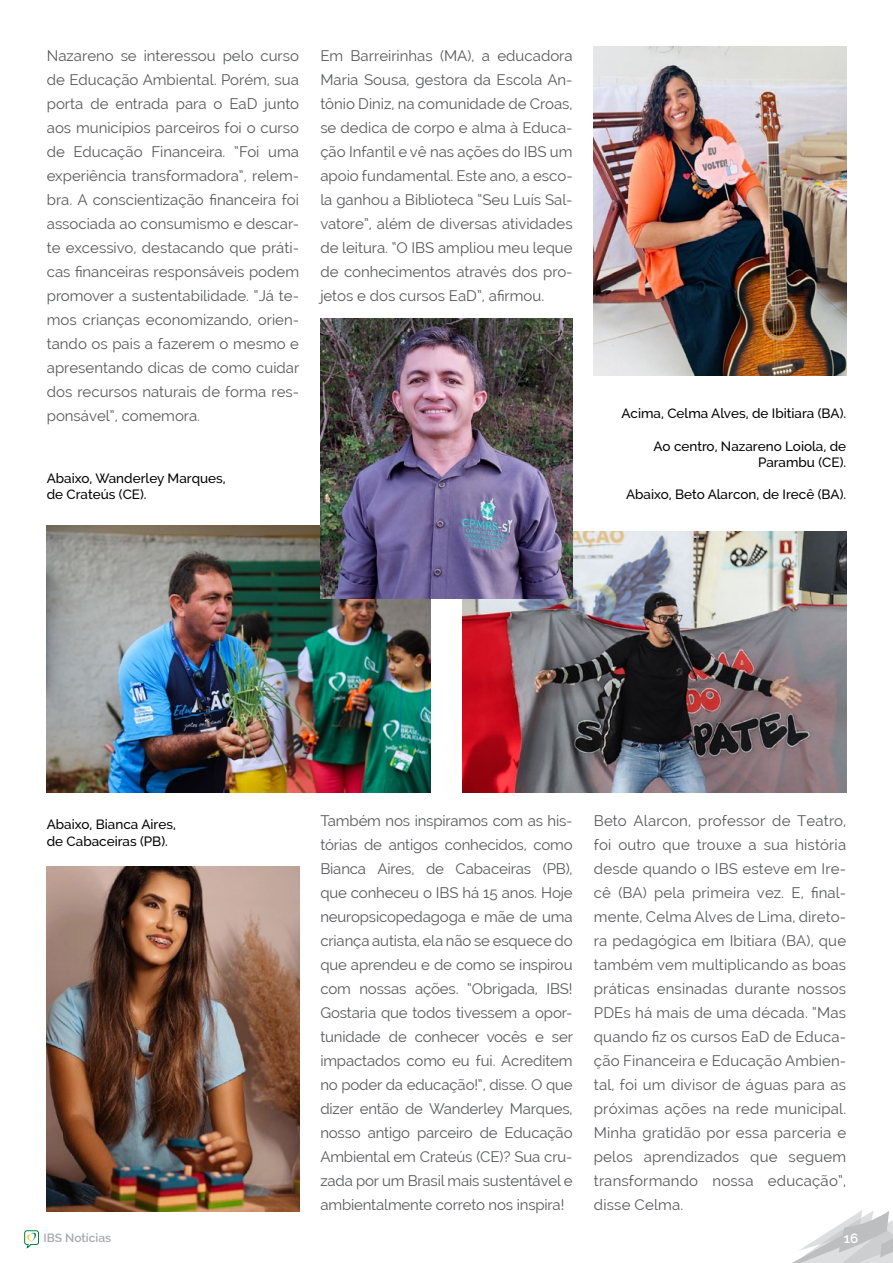
<style>
.page{position:relative;width:893px;height:1263px;background:#fff}
.page>*{position:absolute;margin:0;border:0;box-sizing:border-box;transform-origin:0 0}
.t1{font:15px/24px "Raleway";color:#58595b;text-align:justify}
.t2{font:500 13.5px/16.2px "Raleway";color:#000}
.t3{font:600 13.5px "Raleway";color:#fff}
.t4{font:600 12px "Raleway";color:#a7a9ac}
</style>
<div class="page">
<svg style="left:792px;top:1210px;width:101px;height:53px"></svg>
<svg style="left:24px;top:1230px;width:15px;height:18px"></svg>
<img style="left:47px;top:525px;width:383px;height:267px">
<img style="left:463px;top:531px;width:383px;height:261px">
<img style="left:320px;top:319px;width:253px;height:280px">
<img style="left:47px;top:866px;width:252px;height:346px">
<img style="left:594px;top:47px;width:252px;height:328px">
<p class="t1" style="left:47px;top:44px;width:254px">Nazareno se interessou pelo curso de Educação Ambiental. Porém, sua porta de entrada para o EaD junto aos municípios parceiros foi o curso de Educação Financeira. “Foi uma experiência transformadora”, relem&shy;bra. A conscientização financeira foi associada ao consumismo e descar&shy;te excessivo, destacando que práti&shy;cas financeiras responsáveis podem promover a sustentabilidade. “Já te&shy;mos crianças economizando, orien&shy;tando os pais a fazerem o mesmo e apresentando dicas de como cuidar dos recursos naturais de forma res&shy;ponsável”, comemora.</p>
<p class="t1" style="left:320px;top:44px;width:254px">Em Barreirinhas (MA), a educadora Maria Sousa, gestora da Escola An&shy;tônio Diniz, na comunidade de Croas, se dedica de corpo e alma à Educa&shy;ção Infantil e vê nas ações do IBS um apoio fundamental. Este ano, a esco&shy;la ganhou a Biblioteca “Seu Luís Sal&shy;vatore”, além de diversas atividades de leitura. “O IBS ampliou meu leque de conhecimentos através dos pro&shy;jetos e dos cursos EaD”, afirmou.</p>
<p class="t2" style="left:47px;top:470px;width:180px">Abaixo, Wanderley Marques, de Crateús (CE).</p>
<p class="t2" style="left:621px;top:405px;width:226px">Acima, Celma Alves, de Ibitiara (BA).</p>
<p class="t2" style="left:654px;top:438px;width:194px;text-align:right">Ao centro, Nazareno Loiola, de<br>Parambu (CE).</p>
<p class="t2" style="left:626px;top:486px;width:222px">Abaixo, Beto Alarcon, de Irecê (BA).</p>
<p class="t2" style="left:47px;top:816px;width:131px">Abaixo, Bianca Aires, de Cabaceiras (PB).</p>
<p class="t1" style="left:320px;top:809px;width:254px">Também nos inspiramos com as his&shy;tórias de antigos conhecidos, como Bianca Aires, de Cabaceiras (PB), que conheceu o IBS há 15 anos. Hoje neuropsicopedagoga e mãe de uma criança autista, ela não se esquece do que aprendeu e de como se inspirou com nossas ações. “Obrigada, IBS!<br>Gostaria que todos tivessem a opor&shy;tunidade de conhecer vocês e ser impactados como eu fui. Acreditem no poder da educação!”, disse. O que dizer então de Wanderley Marques, nosso antigo parceiro de Educação Ambiental em Crateús (CE)? Sua cru&shy;zada por um Brasil mais sustentável e ambientalmente correto nos inspira!</p>
<p class="t1" style="left:594px;top:809px;width:254px">Beto Alarcon, professor de Teatro, foi outro que trouxe a sua história desde quando o IBS esteve em Ire&shy;cê (BA) pela primeira vez. E, final&shy;mente, Celma Alves de Lima, direto&shy;ra pedagógica em Ibitiara (BA), que também vem multiplicando as boas práticas ensinadas durante nossos PDEs há mais de uma década. “Mas quando fiz os cursos EaD de Educa&shy;ção Financeira e Educação Ambien&shy;tal, foi um divisor de águas para as próximas ações na rede municipal.<br>Minha gratidão por essa parceria e pelos aprendizados que seguem transformando nossa educação”, disse Celma.</p>
<p class="t4" style="left:44px;top:1230px;width:69px">IBS Notícias</p>
<p class="t3" style="left:844px;top:1231px;width:16px">16</p>
</div>
